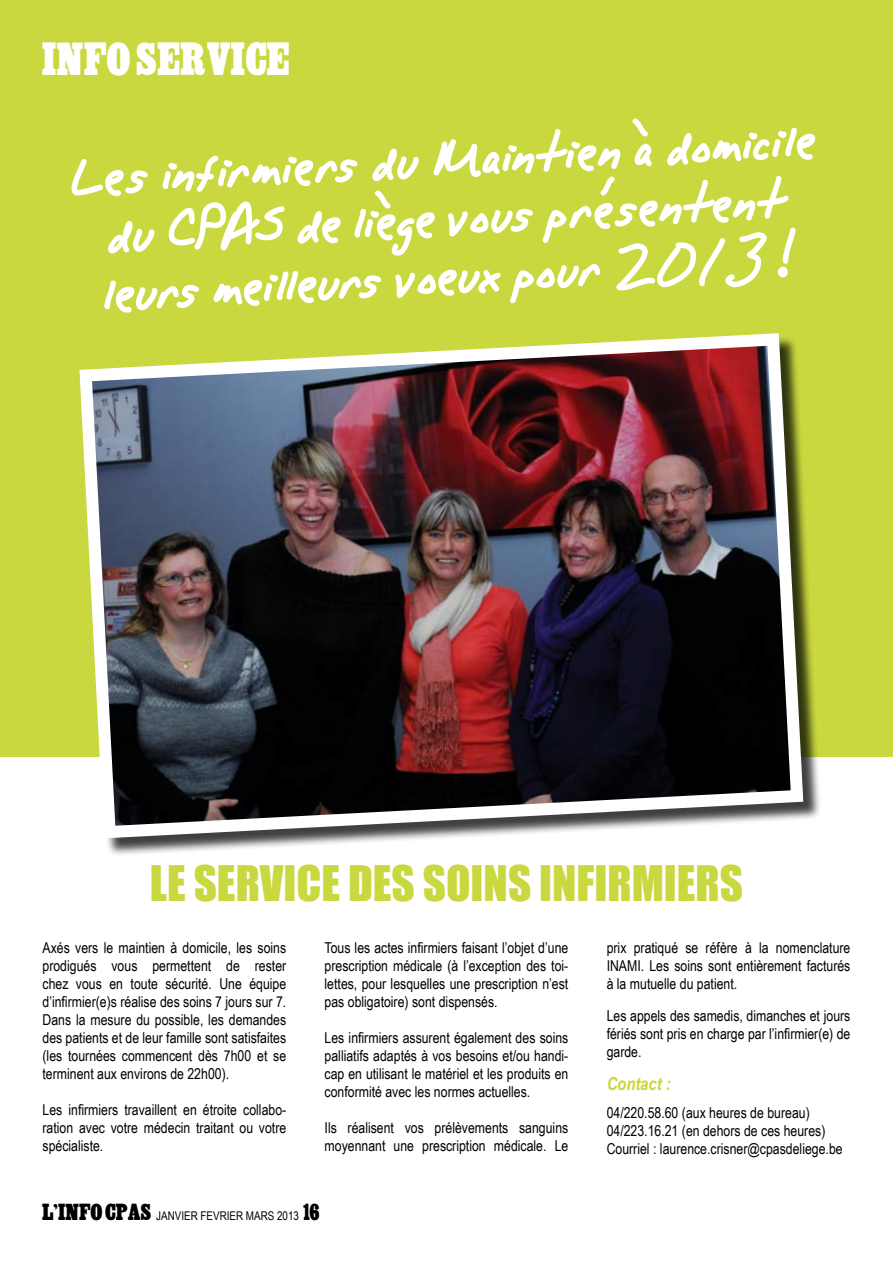
<style>
.page{position:relative;width:893px;height:1263px;background:#fff}
.page>*{position:absolute;margin:0;border:0;box-sizing:border-box;transform-origin:0 0}
.t1{font:85.5px "Alpha Mack AOE";color:#fff}
.t2{font:45px "Impact";color:#c9d83f}
.t3{font:36px "Cairo";color:#fff}
.t4{font:italic 700 18px "Arial Narrow";color:#cad83d}
.t5{font:15px/18px "Arial Narrow";color:#000;text-align:justify}
.t6{font:12px "Arial Narrow";color:#000}
.s1{font-family:"Cairo";font-size:18px}
</style>
<div class="page">
<div style="left:0;top:0;width:893px;height:757px;background:#c9d83f"></div>
<div style="left:82px;top:336px;width:739px;height:521px;background:#000;opacity:.75"></div>
<img style="left:79px;top:333px;width:731px;height:512px">
<h3 class="t3" style="left:43px;top:40px;width:249px">INFO SERVICE</h3>
<h1 class="t1" style="left:68px;top:126px;width:748px;rotate:-3deg">Les infirmiers du Maintien à domicile</h1>
<h1 class="t1" style="left:105px;top:183px;width:681px;rotate:-3deg">du CPAS de liège vous présentent</h1>
<h1 class="t1" style="left:101px;top:241px;width:694px;rotate:-3deg">leurs meilleurs voeux pour 2013 !</h1>
<h2 class="t2" style="left:150px;top:848px;width:595px">LE SERVICE DES SOINS INFIRMIERS</h2>
<p class="t5" style="left:43px;top:938px;width:245px">Axés vers le maintien à domicile, les soins prodigués vous permettent de rester chez vous en toute sécurité. Une équipe d’infirmier(e)s réalise des soins 7 jours sur 7.<br>Dans la mesure du possible, les demandes des patients et de leur famille sont satisfaites (les tournées commencent dès 7h00 et se terminent aux environs de 22h00).</p>
<p class="t5" style="left:43px;top:1100px;width:245px">Les infirmiers travaillent en étroite collabo&shy;ration avec votre médecin traitant ou votre spécialiste.</p>
<p class="t5" style="left:325px;top:938px;width:245px">Tous les actes infirmiers faisant l’objet d’une prescription médicale (à l’exception des toi&shy;lettes, pour lesquelles une prescription n’est pas obligatoire) sont dispensés.</p>
<p class="t5" style="left:325px;top:1028px;width:245px">Les infirmiers assurent également des soins palliatifs adaptés à vos besoins et/ou handi&shy;cap en utilisant le matériel et les produits en conformité avec les normes actuelles.</p>
<p class="t5" style="left:325px;top:1118px;width:245px">Ils réalisent vos prélèvements sanguins moyennant une prescription médicale. Le</p>
<p class="t6" style="left:43px;top:1207px;width:184px"><span class="s1">L’INFO CPAS</span> JANVIER FEVRIER</p>
<p class="t6" style="left:246px;top:1207px;width:8px">MARS</p>
<p class="t6" style="left:277px;top:1207px;width:44px">2013 <span class="s1">16</span></p>
<p class="t5" style="left:607px;top:938px;width:245px">prix pratiqué se réfère à la nomenclature<br>INAMI</p>
<p class="t5" style="left:607px;top:956px;width:245px;text-indent:34px">. Les soins sont entièrement facturés à la mutuelle du patient.</p>
<p class="t5" style="left:607px;top:1006px;width:245px">Les appels des samedis, dimanches et jours fériés sont pris en charge par l’infirmier(e) de garde.</p>
<p class="t4" style="left:607px;top:1070px;width:65px">Contact :</p>
<p class="t5" style="left:607px;top:1103px;width:238px;text-align:left">04/220.58.60 (aux heures de bureau)<br>04/223.16.21 (en dehors de ces heures)<br>Courriel : laurence.crisner@cpasdeliege.be</p>
</div>
